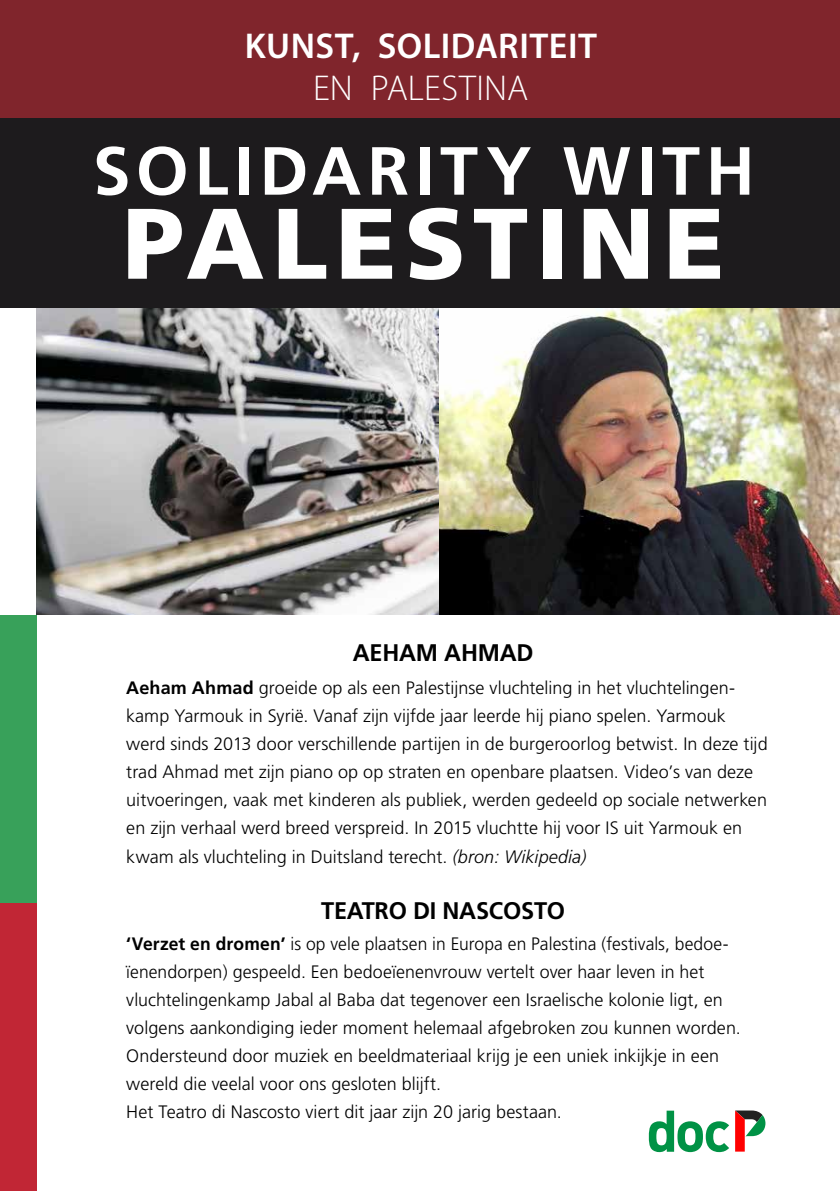
<style>
.page{position:relative;width:840px;height:1191px;background:#fff}
.page>*{position:absolute;margin:0;border:0;box-sizing:border-box;transform-origin:0 0}
.t1{font:900 100px "Frutiger";letter-spacing:.08em;color:#fff}
.t2{font:700 68px "Frutiger";letter-spacing:.09em;color:#fff}
.t3{font:600 36px "Myriad Pro";letter-spacing:.015em;color:#fff}
.t4{font:300 36px "Myriad Pro";letter-spacing:.005em;color:#fff}
.t5{font:700 24px "Frutiger";letter-spacing:-.01em;color:#000}
.t6{font:300 18px/28px "Frutiger";letter-spacing:.005em;color:#000}
.s1{font-weight:700}
.s2{font-style:italic}
</style>
<div class="page">
<div style="left:0;top:90px;width:839px;height:270px;background:#1d1b1d"></div>
<div style="left:0;top:308px;width:36px;height:426px;background:#fff"></div>
<div style="left:0;top:0;width:839px;height:117px;background:#80252c"></div>
<img style="left:36px;top:308px;width:403px;height:307px">
<img style="left:439px;top:308px;width:400px;height:307px">
<div style="left:0;top:615px;width:36px;height:288px;background:#38a15a"></div>
<div style="left:0;top:903px;width:36px;height:288px;background:#c12635"></div>
<svg style="left:648px;top:1110px;width:80px;height:42px"></svg>
<svg style="left:735px;top:1110px;width:30px;height:41px"></svg>
<h3 class="t3" style="left:244px;top:23px;width:353px">KUNST, SOLIDARITEIT</h3>
<h3 class="t4" style="left:313px;top:68px;width:216px">EN PALESTINA</h3>
<h2 class="t2" style="left:93px;top:131px;width:663px">SOLIDARITY WITH</h2>
<h1 class="t1" style="left:123px;top:183px;width:603px">PALESTINE</h1>
<h3 class="t5" style="left:352px;top:639px;width:182px">AEHAM AHMAD</h3>
<p class="t6" style="left:126px;top:674px;width:642px"><span class="s1">Aeham Ahmad</span> groeide op als een Palestijnse vluchteling in het vluchtelingen&shy;kamp Yarmouk in Syrië. Vanaf zijn vijfde jaar leerde hij piano spelen. Yarmouk werd sinds 2013 door verschillende partijen in de burgeroorlog betwist. In deze tijd trad Ahmad met zijn piano op op straten en openbare plaatsen. Video’s van deze uitvoeringen, vaak met kinderen als publiek, werden gedeeld op sociale netwerken en zijn verhaal werd breed verspreid. In 2015 vluchtte hij voor IS uit Yarmouk en kwam als vluchteling in Duitsland terecht. <span class="s2">(bron: Wikipedia)</span></p>
<h3 class="t5" style="left:321px;top:896px;width:245px">TEATRO DI NASCOSTO</h3>
<p class="t6" style="left:126px;top:930px;width:615px"><span class="s1">‘Verzet en dromen’</span> is op vele plaatsen in Europa en Palestina (festivals, bedoe&shy;ïenendorpen) gespeeld. Een bedoeïenenvrouw vertelt over haar leven in het vluchtelingenkamp Jabal al Baba dat tegenover een Israelische kolonie ligt, en volgens aankondiging ieder moment helemaal afgebroken zou kunnen worden.<br>Ondersteund door muziek en beeldmateriaal krijg je een uniek inkijkje in een wereld die veelal voor ons gesloten blijft.<br>Het Teatro di Nascosto viert dit jaar zijn 20 jarig bestaan.</p>
</div>
